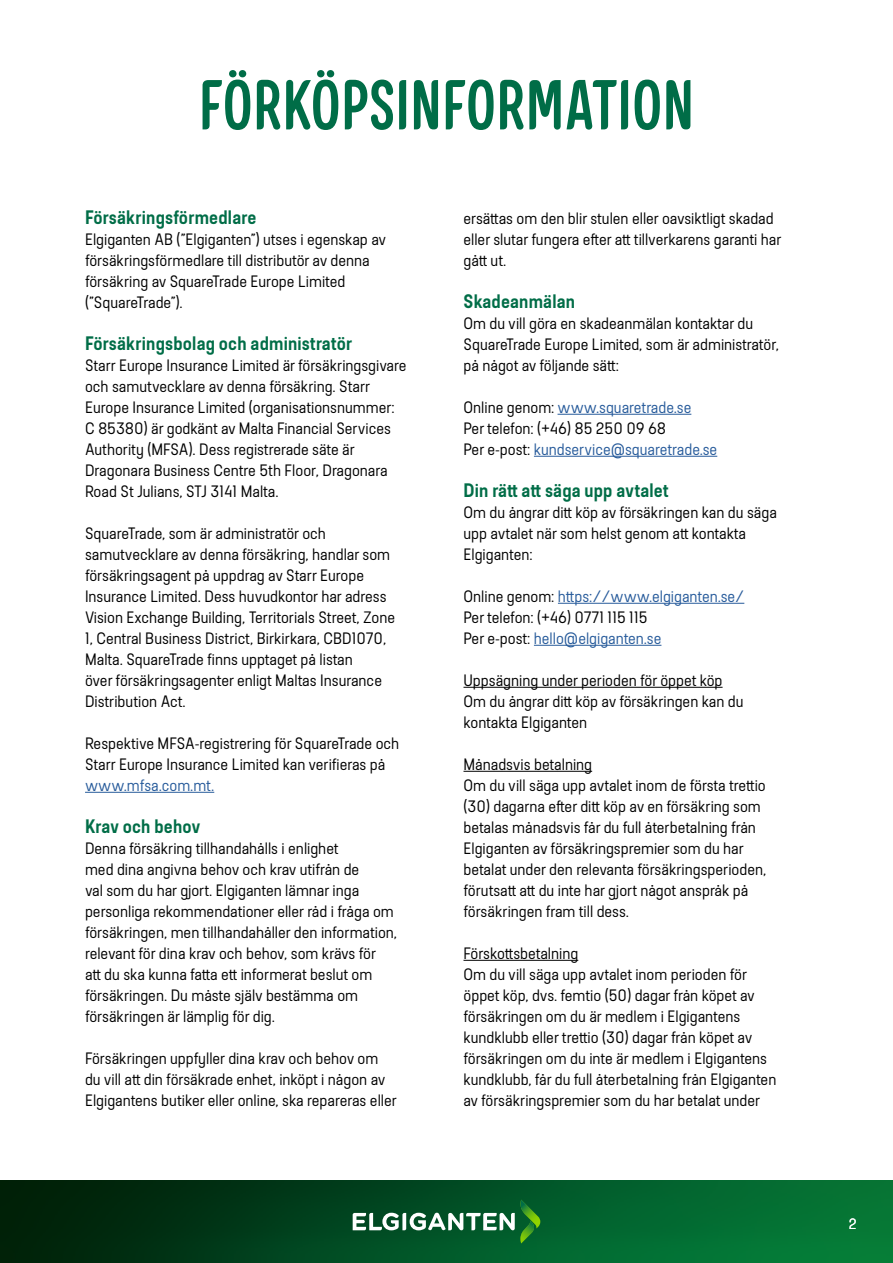
<style>
.page{position:relative;width:893px;height:1263px;background:#fff}
.page>*{position:absolute;margin:0;border:0;box-sizing:border-box;transform-origin:0 0}
.t1{font:70.5px "Elkjop Headline";letter-spacing:.01em;color:#006d47}
.t2{font:600 19.5px "Elkjop Bodytext";letter-spacing:.01em;color:#006d47}
.t3{font:16.5px/21px "Elkjop Bodytext";color:#000}
.t4{font:16.5px "Elkjop Bodytext";color:#275b9b}
.t5{font:15px "Elkjop Bodytext";color:#fff}
.s1{color:#275b9b}
</style>
<div class="page">
<img style="left:0;top:1180px;width:893px;height:83px">
<svg style="left:353px;top:1200px;width:187px;height:43px;background:#30734a"></svg>
<hr style="left:85px;top:792px;width:129px;height:1px;background:#275b9b">
<hr style="left:557px;top:414px;width:134px;height:1px;background:#275b9b">
<hr style="left:534px;top:456px;width:183px;height:1px;background:#275b9b">
<hr style="left:558px;top:603px;width:186px;height:1px;background:#275b9b">
<hr style="left:534px;top:645px;width:127px;height:1px;background:#275b9b">
<hr style="left:463px;top:687px;width:260px;height:1px;background:#000">
<hr style="left:463px;top:771px;width:129px;height:1px;background:#000">
<hr style="left:463px;top:960px;width:115px;height:1px;background:#000">
<h1 class="t1" style="left:199px;top:68px;width:496px">FÖRKÖPSINFORMATION</h1>
<p class="t2" style="left:85px;top:206px;width:173px">Försäkringsförmedlare</p>
<p class="t3" style="left:85px;top:229px;width:303px">Elgiganten AB (”Elgiganten”) utses i egenskap av försäkringsförmedlare till distributör av denna försäkring av SquareTrade Europe Limited (”SquareTrade”).</p>
<p class="t2" style="left:85px;top:332px;width:269px">Försäkringsbolag och administratör</p>
<p class="t3" style="left:85px;top:355px;width:323px">Starr Europe Insurance Limited är försäkringsgivare och samutvecklare av denna försäkring. Starr Europe Insurance Limited (organisationsnummer:<br>C 85380) är godkänt av Malta Financial Services Authority (MFSA). Dess registrerade säte är Dragonara Business Centre 5th Floor, Dragonara Road St Julians, STJ 3141 Malta.</p>
<p class="t3" style="left:85px;top:523px;width:312px">SquareTrade, som är administratör och samutvecklare av denna försäkring, handlar som försäkringsagent på uppdrag av Starr Europe Insurance Limited. Dess huvudkontor har adress Vision Exchange Building, Territorials Street, Zone 1, Central Business District, Birkirkara, CBD1070, Malta. SquareTrade finns upptaget på listan<br>över försäkringsagenter enligt Maltas Insurance Distribution Act.</p>
<p class="t3" style="left:85px;top:733px;width:316px">Respektive MFSA-registrering för SquareTrade och<br>Starr Europe Insurance Limited kan verifieras på</p>
<p class="t4" style="left:85px;top:776px;width:131px">www.mfsa.com.mt.</p>
<p class="t2" style="left:85px;top:815px;width:117px">Krav och behov</p>
<p class="t3" style="left:85px;top:838px;width:314px">Denna försäkring tillhandahålls i enlighet<br>med dina angivna behov och krav utifrån de<br>val som du har gjort. Elgiganten lämnar inga personliga rekommendationer eller råd i fråga om försäkringen, men tillhandahåller den information, relevant för dina krav och behov, som krävs för<br>att du ska kunna fatta ett informerat beslut om försäkringen. Du måste själv bestämma om försäkringen är lämplig för dig.</p>
<p class="t3" style="left:85px;top:1048px;width:313px">Försäkringen uppfyller dina krav och behov om du vill att din försäkrade enhet, inköpt i någon av<br>Elgigantens butiker eller online, ska repareras eller</p>
<p class="t3" style="left:463px;top:208px;width:320px">ersättas om den blir stulen eller oavsiktligt skadad eller slutar fungera efter att tillverkarens garanti har gått ut.</p>
<p class="t2" style="left:463px;top:290px;width:113px">Skadeanmälan</p>
<p class="t3" style="left:463px;top:313px;width:317px">Om du vill göra en skadeanmälan kontaktar du<br>SquareTrade Europe Limited, som är administratör, på något av följande sätt:</p>
<p class="t3" style="left:463px;top:397px;width:255px">Online genom: <span class="s1">www.squaretrade.se<br></span>Per telefon: (+46) 85 250 09 68<br>Per e-post: <span class="s1">kundservice@squaretrade.se</span></p>
<p class="t2" style="left:463px;top:479px;width:207px">Din rätt att säga upp avtalet</p>
<p class="t3" style="left:463px;top:502px;width:315px">Om du ångrar ditt köp av försäkringen kan du säga upp avtalet när som helst genom att kontakta<br>Elgiganten:</p>
<p class="t3" style="left:463px;top:586px;width:282px">Online genom: <span class="s1">https://www.elgiganten.se/<br></span>Per telefon: (+46) 0771 115 115<br>Per e-post: <span class="s1">hello@elgiganten.se</span></p>
<p class="t3" style="left:463px;top:670px;width:282px">Uppsägning under perioden för öppet köp<br>Om du ångrar ditt köp av försäkringen kan du kontakta Elgiganten</p>
<p class="t3" style="left:463px;top:754px;width:304px">Månadsvis betalning<br>Om du vill säga upp avtalet inom de första trettio (30) dagarna efter ditt köp av en försäkring som betalas månadsvis får du full återbetalning från Elgiganten av försäkringspremier som du har betalat under den relevanta försäkringsperioden, förutsatt att du inte har gjort något anspråk på försäkringen fram till dess.</p>
<p class="t3" style="left:463px;top:943px;width:314px">Förskottsbetalning<br>Om du vill säga upp avtalet inom perioden för öppet köp, dvs. femtio (50) dagar från köpet av försäkringen om du är medlem i Elgigantens kundklubb eller trettio (30) dagar från köpet av försäkringen om du inte är medlem i Elgigantens kundklubb, får du full återbetalning från Elgiganten av försäkringspremier som du har betalat under</p>
<p class="t5" style="left:849px;top:1216px;width:9px">2</p>
</div>
